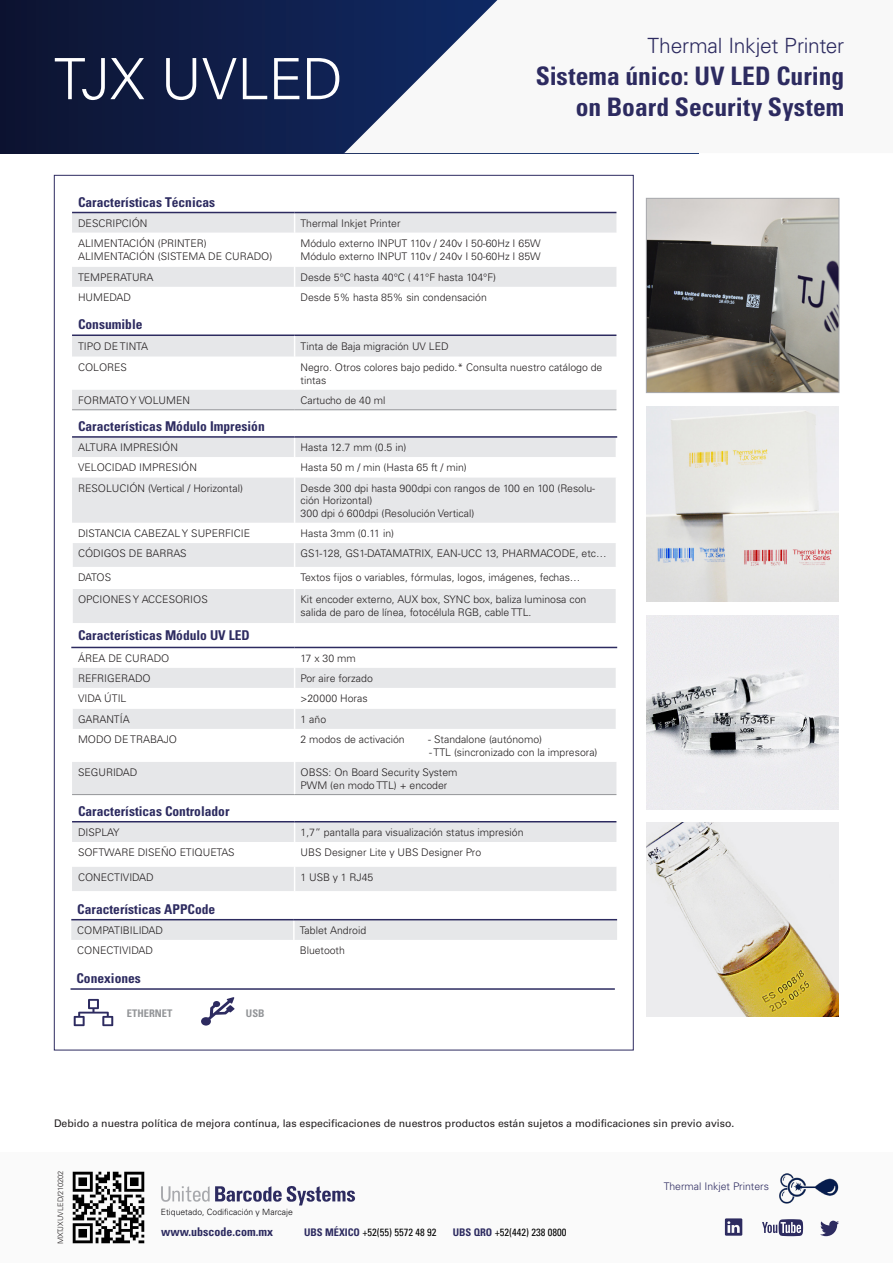
<style>
.page{position:relative;width:893px;height:1263px;background:#fff}
.page>*{position:absolute;margin:0;border:0;box-sizing:border-box;transform-origin:0 0}
.t1{font:300 57px "Univers";letter-spacing:-.005em;color:#fff}
.t2{font:700 condensed 25.5px/31.5px "Univers";color:#2d2b60;text-align:right}
.t3{font:300 21px "Univers";letter-spacing:-.01em;color:#2d2b60}
.t4{font:700 condensed 13.5px "Univers";color:#2d2b60}
.t5{font:700 condensed 12px "Univers";color:#2d2b60}
.t6{font:300 10.5px/12.6px "Univers";color:#231f20}
.t7{font:10.5px "Univers";color:#231f20}
.t8{font:condensed 10.5px "Univers";color:#000}
.t9{font:300 10.5px "Univers";color:#2d2b60}
.t10{font:700 condensed 10.5px "Univers";color:#939598}
.t11{font:300 8.55px "Univers";color:#0b090c}
.t12{font:300 7.5px "Univers";color:#231f20}
.s1{font-weight:700;color:#2d2b60}
</style>
<div class="page">
<svg style="left:0;top:0;width:344px;height:153px;background:#0e1b42"></svg>
<svg style="left:344px;top:0;width:154px;height:153px"></svg>
<div style="left:0;top:1152px;width:893px;height:111px;background:#fafafa"></div>
<svg style="left:725px;top:1218px;width:17px;height:18px"></svg>
<svg style="left:762px;top:1219px;width:41px;height:17px"></svg>
<svg style="left:820px;top:1221px;width:19px;height:15px"></svg>
<hr style="left:71px;top:988px;width:544px;height:2px;background:#2d2b60">
<svg style="left:74px;top:999px;width:39px;height:27px"></svg>
<svg style="left:201px;top:997px;width:34px;height:28px"></svg>
<svg style="left:161px;top:1186px;width:194px;height:19px"></svg>
<img style="left:779px;top:1173px;width:60px;height:31px">
<div style="left:72px;top:213px;width:544px;height:678px;background:#e6e7e9"></div>
<svg style="left:72px;top:233px;width:544px;height:224px"></svg>
<svg style="left:72px;top:457px;width:544px;height:410px"></svg>
<svg style="left:294px;top:213px;width:1px;height:20px"></svg>
<hr style="left:294px;top:233px;width:1px;height:34px;background:#fff">
<svg style="left:294px;top:267px;width:1px;height:41px"></svg>
<svg style="left:294px;top:336px;width:1px;height:21px"></svg>
<hr style="left:294px;top:357px;width:1px;height:33px;background:#fff">
<hr style="left:294px;top:729px;width:1px;height:33px;background:#fff">
<hr style="left:294px;top:762px;width:1px;height:32px;background:#fff">
<svg style="left:294px;top:822px;width:1px;height:69px"></svg>
<hr style="left:72px;top:409px;width:223px;height:1px;background:#939598">
<hr style="left:295px;top:409px;width:321px;height:1px;background:#939598">
<hr style="left:72px;top:794px;width:223px;height:1px;background:#939598">
<hr style="left:295px;top:794px;width:321px;height:1px;background:#939598">
<hr style="left:72px;top:212px;width:223px;height:1px;background:#2d2b60">
<hr style="left:295px;top:212px;width:321px;height:1px;background:#2d2b60">
<hr style="left:72px;top:334px;width:223px;height:2px;background:#2d2b60">
<hr style="left:295px;top:334px;width:321px;height:2px;background:#2d2b60">
<hr style="left:72px;top:436px;width:223px;height:2px;background:#2d2b60">
<hr style="left:295px;top:436px;width:322px;height:2px;background:#2d2b60">
<hr style="left:72px;top:821px;width:223px;height:1px;background:#2d2b60">
<hr style="left:295px;top:821px;width:321px;height:1px;background:#2d2b60">
<svg style="left:294px;top:438px;width:1px;height:39px"></svg>
<hr style="left:294px;top:477px;width:1px;height:46px;background:#fff">
<hr style="left:71px;top:543px;width:2px;height:24px;background:#fff">
<hr style="left:71px;top:567px;width:2px;height:22px;background:#fff">
<svg style="left:294px;top:523px;width:1px;height:66px"></svg>
<hr style="left:71px;top:589px;width:2px;height:34px;background:#fff">
<hr style="left:294px;top:589px;width:1px;height:34px;background:#fff">
<hr style="left:71px;top:648px;width:2px;height:20px;background:#fff">
<hr style="left:71px;top:668px;width:2px;height:20px;background:#fff">
<hr style="left:71px;top:688px;width:2px;height:21px;background:#fff">
<hr style="left:71px;top:709px;width:2px;height:20px;background:#fff">
<svg style="left:294px;top:648px;width:1px;height:81px"></svg>
<hr style="left:71px;top:647px;width:224px;height:1px;background:#2d2b60">
<hr style="left:295px;top:647px;width:322px;height:1px;background:#2d2b60">
<div style="left:71px;top:920px;width:546px;height:20px;background:#e6e7e9"></div>
<hr style="left:293px;top:920px;width:2px;height:20px;background:#fff">
<hr style="left:71px;top:919px;width:223px;height:1px;background:#2d2b60">
<hr style="left:294px;top:919px;width:323px;height:1px;background:#2d2b60">
<img style="left:648px;top:200px;width:189px;height:191px">
<div style="left:646px;top:198px;width:193px;height:195px;border:1px solid #a8a9ad"></div>
<img style="left:646px;top:822px;width:193px;height:194px">
<img style="left:646px;top:615px;width:193px;height:194px">
<img style="left:646px;top:407px;width:193px;height:194px">
<img style="left:72px;top:1171px;width:73px;height:73px">
<p class="t1" style="left:54px;top:45px;width:290px">TJX UVLED</p>
<p class="t3" style="left:647px;top:33px;width:198px">Thermal Inkjet Printer</p>
<p class="t2" style="left:536px;top:60px;width:310px">Sistema único: UV LED Curing on Board Security System</p>
<p class="t4" style="left:78px;top:193px;width:139px">Características Técnicas</p>
<p class="t6" style="left:78px;top:217px;width:71px">DESCRIPCIÓN</p>
<p class="t6" style="left:301px;top:217px;width:101px">Thermal Inkjet Printer</p>
<p class="t6" style="left:78px;top:237px;width:130px">ALIMENTACIÓN (PRINTER)</p>
<p class="t6" style="left:78px;top:250px;width:196px">ALIMENTACIÓN (SISTEMA DE CURADO)</p>
<p class="t6" style="left:301px;top:237px;width:242px">Módulo externo INPUT 110v / 240v I 50-60Hz I 65W</p>
<p class="t6" style="left:301px;top:250px;width:242px">Módulo externo INPUT 110v / 240v I 50-60Hz I 85W</p>
<p class="t6" style="left:78px;top:271px;width:77px">TEMPERATURA</p>
<p class="t6" style="left:301px;top:271px;width:197px">Desde 5°C hasta 40°C ( 41°F hasta 104°F)</p>
<p class="t6" style="left:78px;top:291px;width:55px">HUMEDAD</p>
<p class="t6" style="left:301px;top:291px;width:188px">Desde 5% hasta 85% sin condensación</p>
<p class="t4" style="left:78px;top:316px;width:66px">Consumible</p>
<p class="t6" style="left:78px;top:339px;width:72px">TIPO DE TINTA</p>
<p class="t6" style="left:301px;top:339px;width:150px">Tinta de Baja migración UV LED</p>
<p class="t6" style="left:78px;top:361px;width:51px">COLORES</p>
<p class="t6" style="left:301px;top:361px;width:303px">Negro. Otros colores bajo pedido.* Consulta nuestro catálogo de tintas</p>
<p class="t6" style="left:78px;top:394px;width:114px">FORMATO Y VOLUMEN</p>
<p class="t6" style="left:301px;top:394px;width:86px">Cartucho de 40 ml</p>
<p class="t4" style="left:78px;top:418px;width:188px">Características Módulo Impresión</p>
<p class="t6" style="left:78px;top:441px;width:101px">ALTURA IMPRESIÓN</p>
<p class="t6" style="left:301px;top:441px;width:107px">Hasta 12.7 mm (0.5 in)</p>
<p class="t6" style="left:78px;top:461px;width:121px">VELOCIDAD IMPRESIÓN</p>
<p class="t6" style="left:301px;top:461px;width:168px">Hasta 50 m / min (Hasta 65 ft / min)</p>
<p class="t6" style="left:78px;top:482px;width:166px">RESOLUCIÓN (Vertical / Horizontal)</p>
<p class="t6" style="left:301px;top:482px;width:296px">Desde 300 dpi hasta 900dpi con rangos de 100 en 100 (Resolu&shy;ción Horizontal)</p>
<p class="t6" style="left:301px;top:507px;width:175px">300 dpi ó 600dpi (Resolución Vertical)</p>
<p class="t6" style="left:78px;top:527px;width:174px">DISTANCIA CABEZAL Y SUPERFICIE</p>
<p class="t6" style="left:301px;top:527px;width:95px">Hasta 3mm (0.11 in)</p>
<p class="t6" style="left:78px;top:547px;width:110px">CÓDIGOS DE BARRAS</p>
<p class="t6" style="left:301px;top:547px;width:308px">GS1-128, GS1-DATAMATRIX, EAN-UCC 13, PHARMACODE, etc…</p>
<p class="t6" style="left:78px;top:571px;width:35px">DATOS</p>
<p class="t6" style="left:301px;top:571px;width:281px">Textos fijos o variables, fórmulas, logos, imágenes, fechas…</p>
<p class="t6" style="left:78px;top:593px;width:131px">OPCIONES Y ACCESORIOS</p>
<p class="t6" style="left:301px;top:593px;width:287px">Kit encoder externo, AUX box, SYNC box, baliza luminosa con salida de paro de línea, fotocélula RGB, cable TTL.</p>
<p class="t4" style="left:78px;top:627px;width:173px">Características Módulo UV LED</p>
<p class="t6" style="left:78px;top:652px;width:93px">ÁREA DE CURADO</p>
<p class="t6" style="left:301px;top:652px;width:57px">17 x 30 mm</p>
<p class="t6" style="left:78px;top:672px;width:74px">REFRIGERADO</p>
<p class="t6" style="left:301px;top:672px;width:74px">Por aire forzado</p>
<p class="t6" style="left:78px;top:692px;width:50px">VIDA ÚTIL</p>
<p class="t6" style="left:301px;top:692px;width:69px">&gt;20000 Horas</p>
<p class="t6" style="left:78px;top:713px;width:53px">GARANTÍA</p>
<p class="t6" style="left:301px;top:713px;width:27px">1 año</p>
<p class="t6" style="left:78px;top:733px;width:100px">MODO DE TRABAJO</p>
<p class="t6" style="left:301px;top:733px;width:106px">2 modos de activación</p>
<p class="t6" style="left:428px;top:733px;width:116px">- Standalone (autónomo)</p>
<p class="t6" style="left:429px;top:746px;width:170px">- TTL (sincronizado con la impresora)</p>
<p class="t6" style="left:78px;top:766px;width:61px">SEGURIDAD</p>
<p class="t6" style="left:301px;top:766px;width:159px">OBSS: On Board Security System</p>
<p class="t6" style="left:301px;top:779px;width:148px">PWM (en modo TTL) + encoder</p>
<p class="t4" style="left:78px;top:803px;width:153px">Características Controlador</p>
<p class="t6" style="left:78px;top:826px;width:43px">DISPLAY</p>
<p class="t6" style="left:301px;top:826px;width:225px">1,7” pantalla para visualización status impresión</p>
<p class="t6" style="left:78px;top:846px;width:158px">SOFTWARE DISEÑO ETIQUETAS</p>
<p class="t6" style="left:301px;top:846px;width:182px">UBS Designer Lite y UBS Designer Pro</p>
<p class="t6" style="left:78px;top:871px;width:77px">CONECTIVIDAD</p>
<p class="t6" style="left:301px;top:871px;width:74px">1 USB y 1 RJ45</p>
<p class="t4" style="left:77px;top:901px;width:140px">Características APPCode</p>
<p class="t6" style="left:77px;top:924px;width:87px">COMPATIBILIDAD</p>
<p class="t6" style="left:300px;top:924px;width:68px">Tablet Android</p>
<p class="t6" style="left:77px;top:944px;width:77px">CONECTIVIDAD</p>
<p class="t6" style="left:300px;top:944px;width:47px">Bluetooth</p>
<p class="t4" style="left:76px;top:970px;width:66px">Conexiones</p>
<p class="t10" style="left:127px;top:1006px;width:47px">ETHERNET</p>
<p class="t10" style="left:246px;top:1006px;width:20px">USB</p>
<p class="t7" style="left:54px;top:1117px;width:682px">Debido a nuestra política de mejora contínua, las especificaciones de nuestros productos están sujetos a modificaciones sin previo aviso.</p>
<p class="t12" style="left:56px;top:1244px;width:75px;rotate:-90deg">MXTJXUVLED/210202</p>
<p class="t9" style="left:664px;top:1180px;width:107px">Thermal Inkjet Printers</p>
<p class="t11" style="left:161px;top:1206px;width:134px">Etiquetado, Codificación y Marcaje</p>
<p class="t8" style="left:304px;top:1225px;width:134px"><span class="s1">UBS MÉXICO</span> +52(55) 5572 48 92</p>
<p class="t8" style="left:453px;top:1225px;width:115px"><span class="s1">UBS QRO</span> +52(442) 238 0800</p>
<p class="t5" style="left:161px;top:1224px;width:114px">www.ubscode.com.mx</p>
</div>
